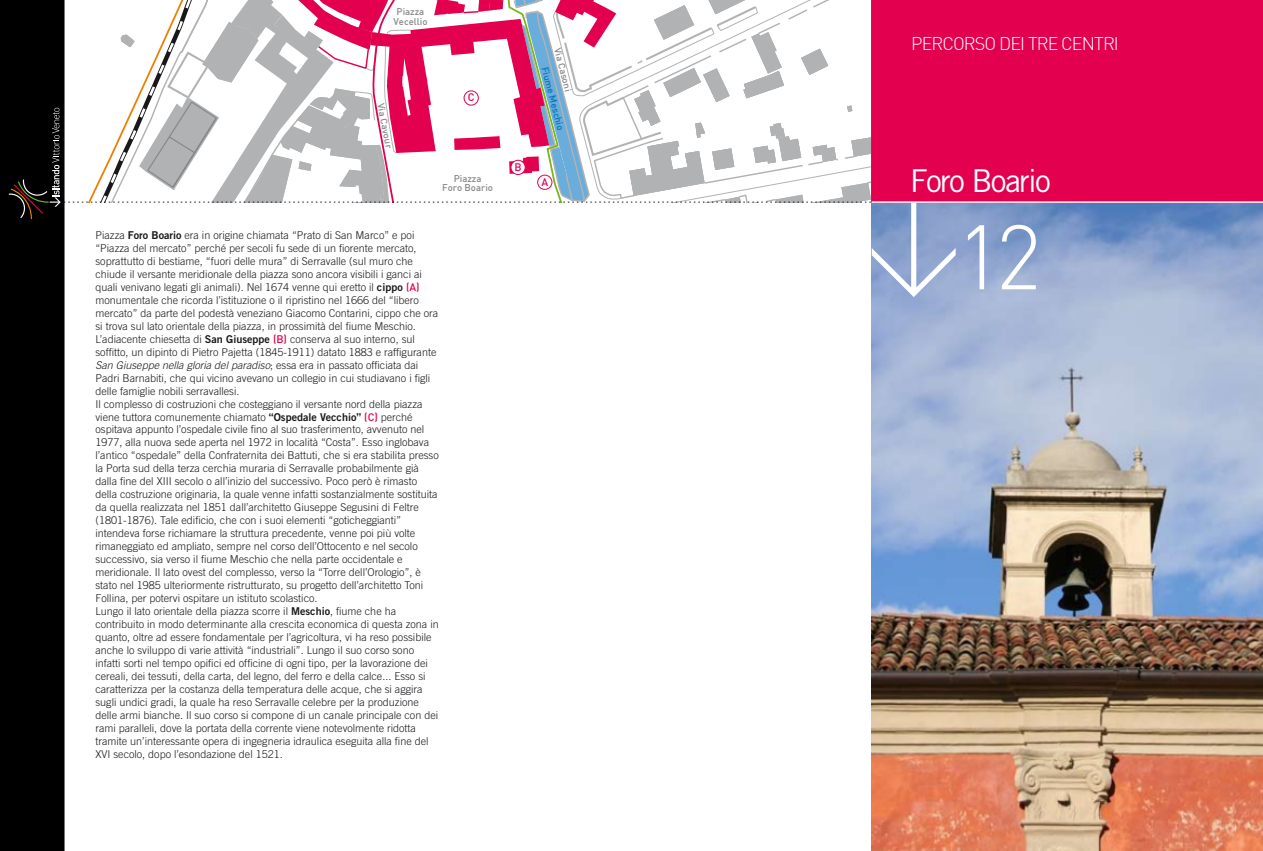
<style>
.page{position:relative;width:1263px;height:851px;background:#fff}
.page>*{position:absolute;margin:0;border:0;box-sizing:border-box;transform-origin:0 0}
.t1{font:300 89.85px "DIN";color:#fff}
.t2{font:31.5px "Trade Gothic";letter-spacing:-.05em;color:#fff}
.t3{font:300 18px "DIN";letter-spacing:-.05em;color:#fff}
.t4{font:300 10.8px/12.9px "Trade Gothic";color:#1a171b}
.t5{font:500 10.8px "DIN";color:#e3004f}
.t6{font:500 9.6px/9.6px "DIN";color:#878889;text-align:center}
.t7{font:500 9.6px "DIN";color:#0076bd}
.s1{font-family:"Trade Gothic Bold Two";font-weight:400}
.s2{font-family:"DIN";font-weight:500;color:#e3004f}
.s3{font-style:italic}
</style>
<div class="page">
<img style="left:872px;top:203px;width:391px;height:647px">
<div style="left:0;top:0;width:64px;height:850px;background:#000"></div>
<div style="left:0;top:0;width:65px;height:850px;border:2px solid #000"></div>
<div style="left:872px;top:0;width:391px;height:202px;background:#e3004f"></div>
<hr style="left:872px;top:201px;width:391px;height:2px;background:#fff">
<svg style="left:9px;top:0;width:947px;height:297px"></svg>
<p class="t6" style="left:393px;top:6px;width:36px">Piazza<br>Vecellio</p>
<p class="t6" style="left:386px;top:102px;width:47px;rotate:80deg">Via Cavour</p>
<p class="t5" style="left:468px;top:91px;width:8px">C</p>
<p class="t6" style="left:442px;top:173px;width:52px">Piazza<br>Foro Boario</p>
<p class="t4" style="left:95px;top:228px;width:345px">Piazza <span class="s1">Foro Boario</span> era in origine chiamata “Prato di San Marco” e poi “Piazza del mercato” perché per secoli fu sede di un fiorente mercato, soprattutto di bestiame, “fuori delle mura” di Serravalle (sul muro che chiude il versante meridionale della piazza sono ancora visibili i ganci ai quali venivano legati gli animali). Nel 1674 venne qui eretto il <span class="s1">cippo</span> <span class="s2">(A) </span>monumentale che ricorda l’istituzione o il ripristino nel 1666 del “libero mercato” da parte del podestà veneziano Giacomo Contarini, cippo che ora si trova sul lato orientale della piazza, in prossimità del fiume Meschio.<br>L’adiacente chiesetta di <span class="s1">San Giuseppe</span> <span class="s2">(B)</span> conserva al suo interno, sul soffitto, un dipinto di Pietro Pajetta (1845-1911) datato 1883 e raffigurante <span class="s3">San Giuseppe nella gloria del paradiso</span>; essa era in passato officiata dai Padri Barnabiti, che qui vicino avevano un collegio in cui studiavano i figli delle famiglie nobili serravallesi.<br>Il complesso di costruzioni che costeggiano il versante nord della piazza viene tuttora comunemente chiamato <span class="s1">“Ospedale Vecchio”</span> <span class="s2">(C)</span> perché ospitava appunto l’ospedale civile fino al suo trasferimento, avvenuto nel 1977, alla nuova sede aperta nel 1972 in località “Costa”. Esso inglobava l’antico “ospedale” della Confraternita dei Battuti, che si era stabilita presso la Porta sud della terza cerchia muraria di Serravalle probabilmente già dalla fine del XIII secolo o all’inizio del successivo. Poco però è rimasto della costruzione originaria, la quale venne infatti sostanzialmente sostituita da quella realizzata nel 1851 dall’architetto Giuseppe Segusini di Feltre (1801-1876). Tale edificio, che con i suoi elementi “goticheggianti” intendeva forse richiamare la struttura precedente, venne poi più volte rimaneggiato ed ampliato, sempre nel corso dell’Ottocento e nel secolo successivo, sia verso il fiume Meschio che nella parte occidentale e meridionale. Il lato ovest del complesso, verso la “Torre dell’Orologio”, è stato nel 1985 ulteriormente ristrutturato, su progetto dell’architetto Toni Follina, per potervi ospitare un istituto scolastico.<br>Lungo il lato orientale della piazza scorre il <span class="s1">Meschio</span>, fiume che ha contribuito in modo determinante alla crescita economica di questa zona in quanto, oltre ad essere fondamentale per l’agricoltura, vi ha reso possibile anche lo sviluppo di varie attività “industriali”. Lungo il suo corso sono infatti sorti nel tempo opifici ed officine di ogni tipo, per la lavorazione dei cereali, dei tessuti, della carta, del legno, del ferro e della calce... Esso si caratterizza per la costanza della temperatura delle acque, che si aggira sugli undici gradi, la quale ha reso Serravalle celebre per la produzione delle armi bianche. Il suo corso si compone di un canale principale con dei rami paralleli, dove la portata della corrente viene notevolmente ridotta tramite un’interessante opera di ingegneria idraulica eseguita alla fine del XVI secolo, dopo l’esondazione del 1521.</p>
<p class="t5" style="left:514px;top:160px;width:9px">B</p>
<p class="t6" style="left:562px;top:47px;width:46px;rotate:75deg">Via Casoni</p>
<p class="t7" style="left:551px;top:65px;width:67px;rotate:76deg">Fiume Meschio</p>
<p class="t5" style="left:541px;top:175px;width:8px">A</p>
<h3 class="t3" style="left:911px;top:32px;width:209px">PERCORSO DEI TRE CENTRI</h3>
<h2 class="t2" style="left:910px;top:161px;width:142px">Foro Boario</h2>
<h1 class="t1" style="left:956px;top:201px;width:87px">12</h1>
</div>
